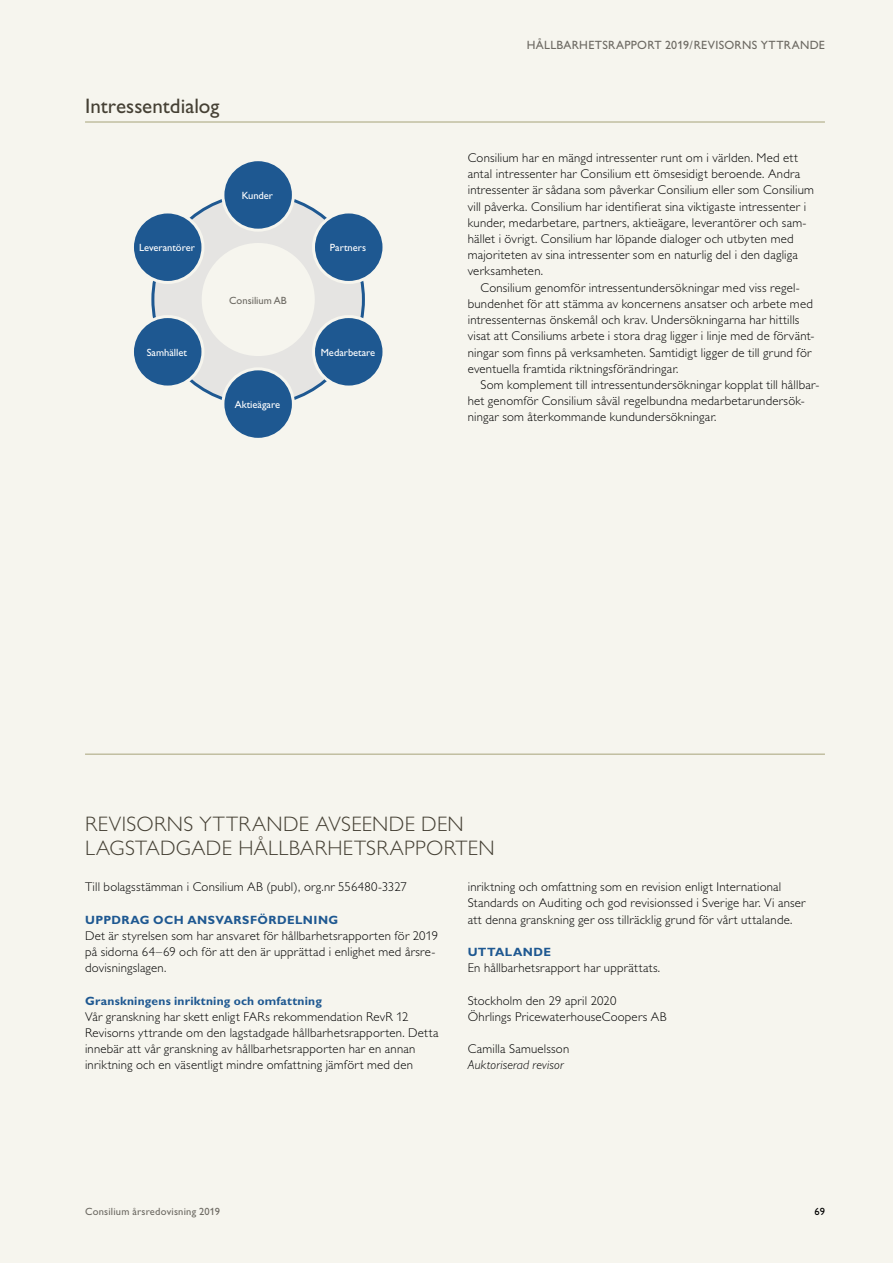
<style>
.page{position:relative;width:893px;height:1263px;background:#f6f5ee}
.page>*{position:absolute;margin:0;border:0;box-sizing:border-box;transform-origin:0 0}
.t1{font:300 21px/24px "Gill Alt One";letter-spacing:.02em;color:#454034}
.t2{font:21px "Gill Alt One";color:#454034}
.t3{font:300 12.75px/16.2px "Gill Alt One";letter-spacing:.015em;color:#000}
.t4{font:italic 300 12.75px "Gill Alt One";letter-spacing:.01em;color:#000}
.t5{font:700 12px "Gill Alt One";letter-spacing:.025em;color:#1e5891}
.t6{font:12px "Gill Alt One";letter-spacing:.025em;color:#6d6a63}
.t7{font:10.5px "Gill Alt One";color:#fff}
.t8{font:10.5px "Gill Alt One";letter-spacing:.02em;color:#6d6a63}
.t9{font:10.5px "Gill Alt One";color:#6d6a63}
.t10{font:10.5px "Gill Alt One";color:#000}
</style>
<div class="page">
<hr style="left:85px;top:754px;width:740px;height:1px;background:#a7a37a">
<div style="left:153px;top:194px;width:210px;height:211px;background:#e5e4e2;border-radius:50%"></div>
<div style="left:202px;top:243px;width:113px;height:113px;background:#f6f5ee;border-radius:50%"></div>
<div style="left:223px;top:160px;width:70px;height:70px;background:#1e5891;border-radius:50%"></div>
<div style="left:221px;top:158px;width:74px;height:74px;border:3px solid #f6f5ee;border-radius:50%"></div>
<div style="left:223px;top:369px;width:70px;height:70px;background:#1e5891;border-radius:50%"></div>
<div style="left:221px;top:367px;width:74px;height:74px;border:3px solid #f6f5ee;border-radius:50%"></div>
<div style="left:132px;top:212px;width:71px;height:70px;background:#1e5891;border-radius:50%"></div>
<div style="left:131px;top:210px;width:73px;height:74px;border:3px solid #f6f5ee;border-radius:50%"></div>
<div style="left:313px;top:212px;width:71px;height:70px;background:#1e5891;border-radius:50%"></div>
<div style="left:312px;top:210px;width:73px;height:74px;border:3px solid #f6f5ee;border-radius:50%"></div>
<div style="left:132px;top:317px;width:71px;height:70px;background:#1e5891;border-radius:50%"></div>
<div style="left:131px;top:315px;width:73px;height:74px;border:3px solid #f6f5ee;border-radius:50%"></div>
<div style="left:313px;top:317px;width:71px;height:70px;background:#1e5891;border-radius:50%"></div>
<div style="left:312px;top:315px;width:73px;height:74px;border:3px solid #f6f5ee;border-radius:50%"></div>
<hr style="left:85px;top:122px;width:740px;height:1px;background:#a7a37a">
<h1 class="t2" style="left:85px;top:94px;width:136px">Intressentdialog</h1>
<p class="t7" style="left:242px;top:189px;width:33px">Kunder</p>
<p class="t7" style="left:139px;top:242px;width:57px">Leverantörer</p>
<p class="t7" style="left:330px;top:242px;width:38px">Partners</p>
<p class="t9" style="left:229px;top:294px;width:59px">Consilium AB</p>
<p class="t7" style="left:147px;top:346px;width:42px">Samhället</p>
<p class="t7" style="left:321px;top:346px;width:56px">Medarbetare</p>
<p class="t7" style="left:235px;top:399px;width:47px">Aktieägare</p>
<p class="t6" style="left:527px;top:38px;width:300px">HÅLLBARHETSRAPPORT 2019/REVISORNS YTTRANDE</p>
<p class="t3" style="left:468px;top:150px;width:348px">Consilium har en mängd intressenter runt om i världen. Med ett antal intressenter har Consilium ett ömsesidigt beroende. Andra intressenter är sådana som påverkar Consilium eller som Consilium vill påverka. Consilium har identifierat sina viktigaste intressenter i kunder, medarbetare, partners, aktieägare, leverantörer och sam&shy;hället i övrigt. Consilium har löpande dialoger och utbyten med majoriteten av sina intressenter som en naturlig del i den dagliga verksamheten.</p>
<p class="t3" style="left:468px;top:279px;width:348px;text-indent:13px">Consilium genomför intressentundersökningar med viss regel&shy;bundenhet för att stämma av koncernens ansatser och arbete med intressenternas önskemål och krav. Undersökningarna har hittills visat att Consiliums arbete i stora drag ligger i linje med de förvänt&shy;ningar som finns på verksamheten. Samtidigt ligger de till grund för eventuella framtida riktningsförändringar.</p>
<p class="t3" style="left:468px;top:377px;width:353px;text-indent:13px">Som komplement till intressentundersökningar kopplat till hållbar&shy;het genomför Consilium såväl regelbundna medarbetarundersök&shy;ningar som återkommande kundundersökningar.</p>
<h1 class="t1" style="left:85px;top:812px;width:411px">REVISORNS YTTRANDE AVSEENDE DEN<br>LAGSTADGADE HÅLLBARHETSRAPPORTEN</h1>
<p class="t3" style="left:85px;top:879px;width:323px">Till bolagsstämman i Consilium AB (publ), org.nr 556480-3327</p>
<p class="t5" style="left:85px;top:912px;width:255px">UPPDRAG OCH ANSVARSFÖRDELNING</p>
<p class="t3" style="left:85px;top:927px;width:355px">Det är styrelsen som har ansvaret för hållbarhetsrapporten för 2019 på sidorna 64–69 och för att den är upprättad i enlighet med årsre&shy;dovisningslagen.</p>
<p class="t5" style="left:85px;top:993px;width:238px">Granskningens inriktning och omfattning</p>
<p class="t3" style="left:85px;top:1008px;width:355px">Vår granskning har skett enligt FARs rekommendation RevR 12<br>Revisorns yttrande om den lagstadgade hållbarhetsrapporten. Detta innebär att vår granskning av hållbarhetsrapporten har en annan inriktning och en väsentligt mindre omfattning jämfört med den</p>
<p class="t3" style="left:468px;top:879px;width:339px">inriktning och omfattning som en revision enligt International<br>Standards on Auditing och god revisionssed i Sverige har. Vi anser att denna granskning ger oss tillräcklig grund för vårt uttalande.</p>
<p class="t5" style="left:468px;top:945px;width:85px">UTTALANDE</p>
<p class="t3" style="left:468px;top:960px;width:194px">En hållbarhetsrapport har upprättats.</p>
<p class="t3" style="left:468px;top:992px;width:200px">Stockholm den 29 april 2020<br>Öhrlings PricewaterhouseCoopers AB</p>
<p class="t3" style="left:468px;top:1041px;width:103px">Camilla Samuelsson</p>
<p class="t4" style="left:468px;top:1058px;width:97px">Auktoriserad revisor</p>
<p class="t8" style="left:85px;top:1205px;width:137px">Consilium årsredovisning 2019</p>
<p class="t10" style="left:814px;top:1205px;width:12px">69</p>
</div>
